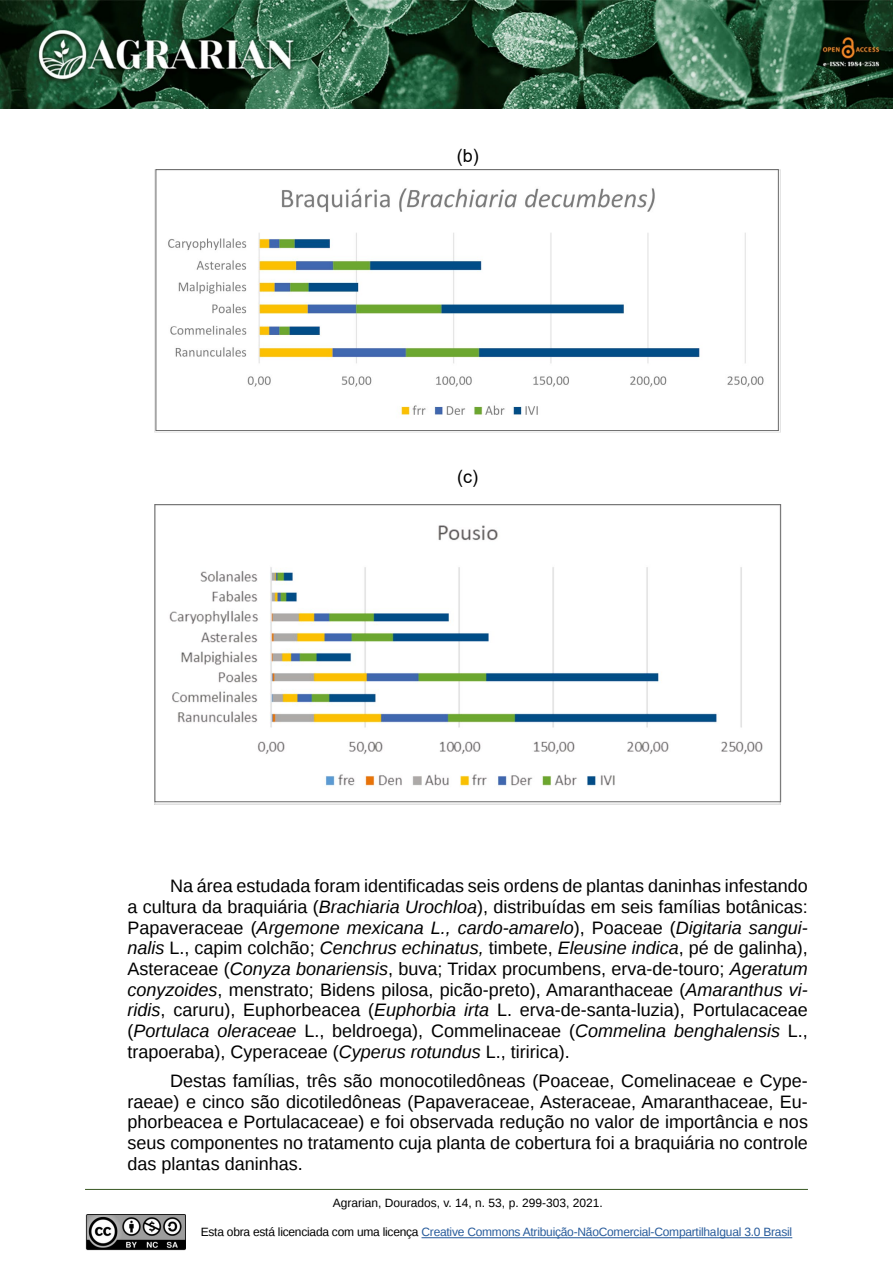
<style>
.page{position:relative;width:893px;height:1263px;background:#fff}
.page>*{position:absolute;margin:0;border:0;box-sizing:border-box;transform-origin:0 0}
.t1{font:18px/20.7px "Liberation Sans";color:#000;text-align:justify}
.t2{font:18px "Arial";color:#000}
.t3{font:12px "Liberation Sans";letter-spacing:-.02em;color:#275b9b}
.t4{font:12px "Liberation Sans";color:#000}
.s1{font-style:italic}
.s2{color:#000}
</style>
<div class="page">
<img style="left:0;top:0;width:893px;height:108px">
<img style="left:85px;top:1214px;width:100px;height:36px">
<hr style="left:85px;top:1189px;width:723px;height:1px;background:#385723">
<hr style="left:421px;top:1237px;width:371px;height:1px;background:#275b9b">
<div style="left:128px;top:791px;width:680px;height:17px;background:linear-gradient(to right,#fefefe,#fff)"></div>
<img style="left:155px;top:170px;width:626px;height:262px">
<img style="left:155px;top:525px;width:626px;height:279px">
<div style="left:156px;top:169px;width:622px;height:262px;border:1px solid #6a6a6a"></div>
<p class="t2" style="left:457px;top:143px;width:23px">(b)</p>
<p class="t2" style="left:457px;top:464px;width:22px">(c)</p>
<p class="t1" style="left:128px;top:876px;width:682px;text-indent:43px">Na área estudada foram identificadas seis ordens de plantas daninhas infestando a cultura da braquiária (<span class="s1">Brachiaria Urochloa</span>), distribuídas em seis famílias botânicas:<br>Papaveraceae (<span class="s1">Argemone mexicana L., cardo-amarelo</span>), Poaceae (<span class="s1">Digitaria sangui&shy;nalis</span> L., capim colchão; <span class="s1">Cenchrus echinatus,</span> timbete, <span class="s1">Eleusine indica</span>, pé de galinha), Asteraceae (<span class="s1">Conyza bonariensis</span>, buva; Tridax procumbens, erva-de-touro; <span class="s1">Ageratum conyzoides</span>, menstrato; Bidens pilosa, picão-preto), Amaranthaceae (<span class="s1">Amaranthus vi&shy;ridis</span>, caruru), Euphorbeacea (<span class="s1">Euphorbia irta</span> L. erva-de-santa-luzia), Portulacaceae (<span class="s1">Portulaca oleraceae</span> L., beldroega), Commelinaceae (<span class="s1">Commelina benghalensis</span> L., trapoeraba), Cyperaceae (<span class="s1">Cyperus rotundus</span> L., tiririca).</p>
<p class="t1" style="left:128px;top:1071px;width:682px;text-indent:43px">Destas famílias, três são monocotiledôneas (Poaceae, Comelinaceae e Cype&shy;raeae) e cinco são dicotiledôneas (Papaveraceae, Asteraceae, Amaranthaceae, Eu&shy;phorbeacea e Portulacaceae) e foi observada redução no valor de importância e nos seus componentes no tratamento cuja planta de cobertura foi a braquiária no controle das plantas daninhas.</p>
<p class="t4" style="left:333px;top:1196px;width:271px">Agrarian, Dourados, v. 14, n. 53, p. 299-303, 2021.</p>
<p class="t3" style="left:201px;top:1225px;width:593px"><span class="s2">Esta obra está licenciada com uma licença</span> Creative Commons Atribuição-NãoComercial-CompartilhaIgual 3.0 Brasil</p>
</div>
